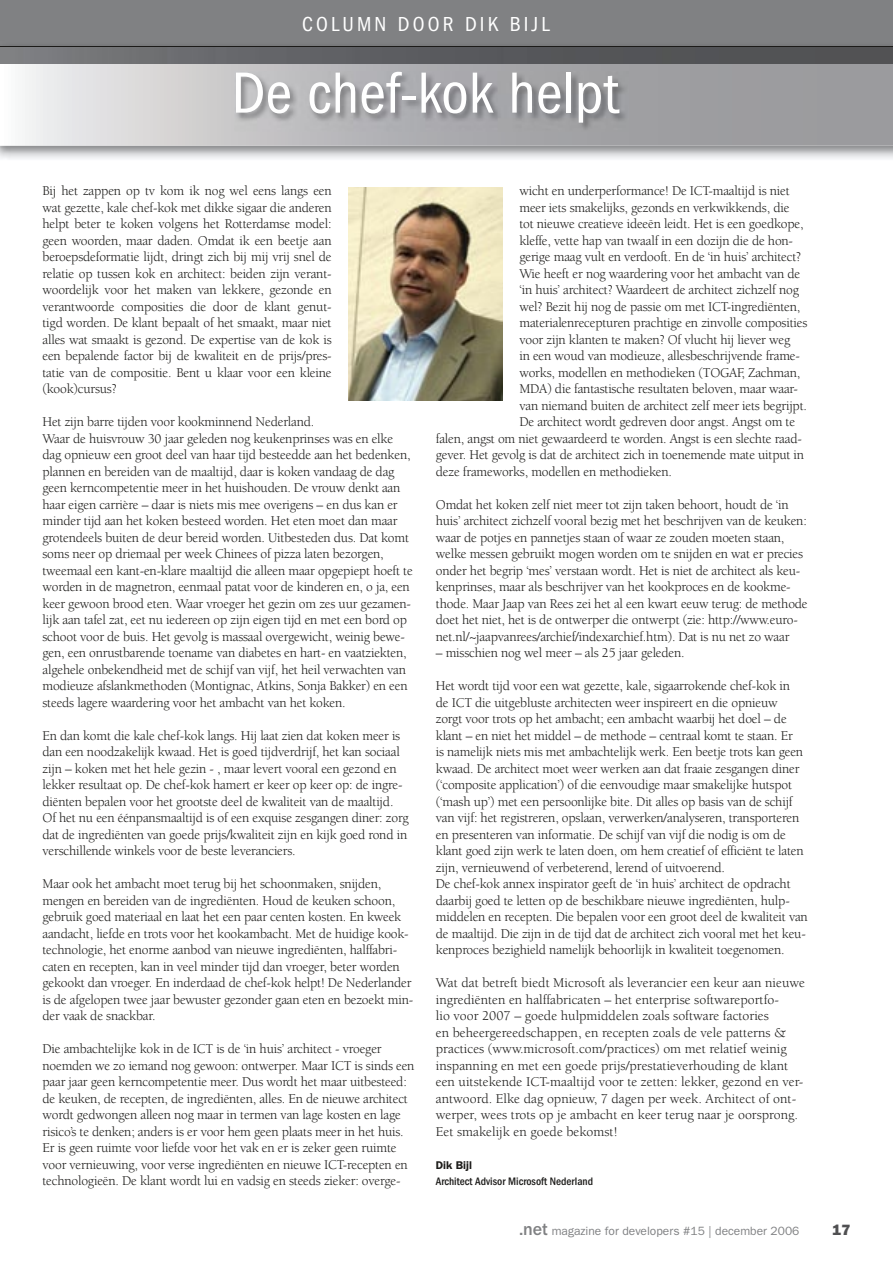
<style>
.page{position:relative;width:893px;height:1263px;background:#fff}
.page>*{position:absolute;margin:0;border:0;box-sizing:border-box;transform-origin:0 0}
.t1{font:condensed 60px "Franklin Gothic";color:#fff}
.t2{font:condensed 21px "Franklin Gothic";letter-spacing:.15em;color:#fff}
.t3{font:800 15px "Franklin Gothic";color:#505052}
.t4{font:13.8px/16.5px "Berkeley";letter-spacing:-.015em;color:#1c1b19}
.t5{font:12px "Franklin Gothic";color:#808183}
.t6{font:500 condensed 11.25px "Franklin Gothic";color:#1c1b19}
.t7{font:600 11.25px "Franklin Gothic";color:#1c1b19}
.s1{font-weight:800}
.s2{font-weight:500;font-size:18px}
</style>
<div class="page">
<svg style="left:0;top:64px;width:893px;height:82px;background:#bab9bc"></svg>
<div style="left:0;top:0;width:893px;height:40px;background:#808183"></div>
<img style="left:0;top:40px;width:893px;height:24px">
<hr style="left:0;top:46px;width:893px;height:1px;background:#1c1b19">
<img style="left:235px;top:71px;width:393px;height:61px">
<img style="left:349px;top:187px;width:153px;height:214px">
<h2 class="t2" style="left:302px;top:13px;width:249px">COLUMN DOOR DIK BIJL</h2>
<h1 class="t1" style="left:232px;top:59px;width:388px">De chef-kok helpt</h1>
<p class="t4" style="left:43px;top:183px;width:291px;text-align:justify">Bij het zappen op tv kom ik nog wel eens langs een wat gezette, kale chef-kok met dikke sigaar die anderen helpt beter te koken volgens het Rotterdamse model: geen woorden, maar daden. Omdat ik een beetje aan beroepsdeformatie lijdt, dringt zich bij mij vrij snel de relatie op tussen kok en architect: beiden zijn verant&shy;woordelijk voor het maken van lekkere, gezonde en verantwoorde composities die door de klant genut&shy;tigd worden. De klant bepaalt of het smaakt, maar niet alles wat smaakt is gezond. De expertise van de kok is een bepalende factor bij de kwaliteit en de prijs/pres&shy;tatie van de compositie. Bent u klaar voor een kleine (kook)cursus?</p>
<p class="t4" style="left:43px;top:414px;width:372px">Het zijn barre tijden voor kookminnend Nederland.<br>Waar de huisvrouw 30 jaar geleden nog keukenprinses was en elke dag opnieuw een groot deel van haar tijd besteedde aan het bedenken, plannen en bereiden van de maaltijd, daar is koken vandaag de dag geen kerncompetentie meer in het huishouden. De vrouw denkt aan haar eigen carrière – daar is niets mis mee overigens – en dus kan er minder tijd aan het koken besteed worden. Het eten moet dan maar grotendeels buiten de deur bereid worden. Uitbesteden dus. Dat komt soms neer op driemaal per week Chinees of pizza laten bezorgen, tweemaal een kant-en-klare maaltijd die alleen maar opgepiept hoeft te worden in de magnetron, eenmaal patat voor de kinderen en, o ja, een keer gewoon brood eten. Waar vroeger het gezin om zes uur gezamen&shy;lijk aan tafel zat, eet nu iedereen op zijn eigen tijd en met een bord op schoot voor de buis. Het gevolg is massaal overgewicht, weinig bewe&shy;gen, een onrustbarende toename van diabetes en hart- en vaatziekten, algehele onbekendheid met de schijf van vijf, het heil verwachten van modieuze afslankmethoden (Montignac, Atkins, Sonja Bakker) en een steeds lagere waardering voor het ambacht van het koken.</p>
<p class="t4" style="left:43px;top:727px;width:368px">En dan komt die kale chef-kok langs. Hij laat zien dat koken meer is dan een noodzakelijk kwaad. Het is goed tijdverdrijf, het kan sociaal zijn – koken met het hele gezin - , maar levert vooral een gezond en lekker resultaat op. De chef-kok hamert er keer op keer op: de ingre&shy;diënten bepalen voor het grootste deel de kwaliteit van de maaltijd.<br>Of het nu een éénpansmaaltijd is of een exquise zesgangen diner: zorg dat de ingrediënten van goede prijs/kwaliteit zijn en kijk goed rond in verschillende winkels voor de beste leveranciers.</p>
<p class="t4" style="left:43px;top:876px;width:372px">Maar ook het ambacht moet terug bij het schoonmaken, snijden, mengen en bereiden van de ingrediënten. Houd de keuken schoon, gebruik goed materiaal en laat het een paar centen kosten. En kweek aandacht, liefde en trots voor het kookambacht. Met de huidige kook&shy;technologie, het enorme aanbod van nieuwe ingrediënten, halffabri&shy;caten en recepten, kan in veel minder tijd dan vroeger, beter worden gekookt dan vroeger. En inderdaad de chef-kok helpt! De Nederlander is de afgelopen twee jaar bewuster gezonder gaan eten en bezoekt min&shy;der vaak de snackbar.</p>
<p class="t4" style="left:43px;top:1041px;width:373px">Die ambachtelijke kok in de ICT is de ‘in huis’ architect - vroeger noemden we zo iemand nog gewoon: ontwerper. Maar ICT is sinds een paar jaar geen kerncompetentie meer. Dus wordt het maar uitbesteed: de keuken, de recepten, de ingrediënten, alles. En de nieuwe architect wordt gedwongen alleen nog maar in termen van lage kosten en lage risico’s te denken; anders is er voor hem geen plaats meer in het huis.<br>Er is geen ruimte voor liefde voor het vak en er is zeker geen ruimte voor vernieuwing, voor verse ingrediënten en nieuwe ICT-recepten en technologieën. De klant wordt lui en vadsig en steeds zieker: overge-</p>
<p class="t4" style="left:519px;top:183px;width:272px">wicht en underperformance! De ICT-maaltijd is niet</p>
<p class="t4" style="left:519px;top:199px;width:272px">meer iets smakelijks, gezonds en verkwikkends, die</p>
<p class="t4" style="left:519px;top:216px;width:286px">tot nieuwe creatieve ideeën leidt. Het is een goedkope,</p>
<p class="t4" style="left:519px;top:232px;width:275px">kleffe, vette hap van twaalf in een dozijn die de hon-</p>
<p class="t4" style="left:519px;top:249px;width:283px">gerige maag vult en verdooft. En de ‘in huis’ architect?</p>
<p class="t4" style="left:519px;top:265px;width:282px">Wie heeft er nog waardering voor het ambacht van de</p>
<p class="t4" style="left:519px;top:282px;width:281px">‘in huis’ architect? Waardeert de architect zichzelf nog</p>
<p class="t4" style="left:519px;top:298px;width:282px">wel? Bezit hij nog de passie om met ICT-ingrediënten,</p>
<p class="t4" style="left:519px;top:315px;width:289px">materialenrecepturen prachtige en zinvolle composities</p>
<p class="t4" style="left:519px;top:331px;width:272px">voor zijn klanten te maken? Of vlucht hij liever weg</p>
<p class="t4" style="left:519px;top:348px;width:282px">in een woud van modieuze, allesbeschrijvende frame-</p>
<p class="t4" style="left:519px;top:364px;width:282px">works, modellen en methodieken (TOGAF, Zachman,</p>
<p class="t4" style="left:519px;top:381px;width:280px">MDA) die fantastische resultaten beloven, maar waar-</p>
<p class="t4" style="left:519px;top:397px;width:289px">van niemand buiten de architect zelf meer iets begrijpt.</p>
<p class="t4" style="left:519px;top:414px;width:277px">De architect wordt gedreven door angst. Angst om te</p>
<p class="t4" style="left:436px;top:430px;width:368px">falen, angst om niet gewaardeerd te worden. Angst is een slechte raad-</p>
<p class="t4" style="left:436px;top:447px;width:370px">gever. Het gevolg is dat de architect zich in toenemende mate uitput in</p>
<p class="t4" style="left:436px;top:463px;width:238px">deze frameworks, modellen en methodieken.</p>
<p class="t4" style="left:436px;top:496px;width:373px">Omdat het koken zelf niet meer tot zijn taken behoort, houdt de ‘in huis’ architect zichzelf vooral bezig met het beschrijven van de keuken: waar de potjes en pannetjes staan of waar ze zouden moeten staan, welke messen gebruikt mogen worden om te snijden en wat er precies onder het begrip ‘mes’ verstaan wordt. Het is niet de architect als keu&shy;kenprinses, maar als beschrijver van het kookproces en de kookme&shy;thode. Maar Jaap van Rees zei het al een kwart eeuw terug: de methode doet het niet, het is de ontwerper die ontwerpt (zie: http://www.euro&shy;net.nl/~jaapvanrees/archief/indexarchief.htm). Dat is nu net zo waar</p>
<p class="t4" style="left:436px;top:645px;width:250px">– misschien nog wel meer – als 25 jaar geleden.</p>
<p class="t4" style="left:436px;top:678px;width:373px">Het wordt tijd voor een wat gezette, kale, sigaarrokende chef-kok in<br>de ICT die uitgebluste architecten weer inspireert en die opnieuw<br>zorgt voor trots op het ambacht; een ambacht waarbij het doel – de klant – en niet het middel – de methode – centraal komt te staan. Er<br>is namelijk niets mis met ambachtelijk werk. Een beetje trots kan geen kwaad. De architect moet weer werken aan dat fraaie zesgangen diner (‘composite application’) of die eenvoudige maar smakelijke hutspot (‘mash up’) met een persoonlijke bite. Dit alles op basis van de schijf van vijf: het registreren, opslaan, verwerken/analyseren, transporteren en presenteren van informatie. De schijf van vijf die nodig is om de klant goed zijn werk te laten doen, om hem creatief of efficiënt te laten zijn, vernieuwend of verbeterend, lerend of uitvoerend.<br>De chef-kok annex inspirator geeft de ‘in huis’ architect de opdracht daarbij goed te letten op de beschikbare nieuwe ingrediënten, hulp&shy;middelen en recepten. Die bepalen voor een groot deel de kwaliteit van de maaltijd. Die zijn in de tijd dat de architect zich vooral met het keu&shy;kenproces bezighield namelijk behoorlijk in kwaliteit toegenomen.</p>
<p class="t4" style="left:436px;top:975px;width:371px">Wat dat betreft biedt Microsoft als leverancier een keur aan nieuwe ingrediënten en halffabricaten – het enterprise softwareportfo-<br>lio voor 2007 – goede hulpmiddelen zoals software factories<br>en beheergereedschappen, en recepten zoals de vele patterns &amp; practices (www.microsoft.com/practices) om met relatief weinig inspanning en met een goede prijs/prestatieverhouding de klant een uitstekende ICT-maaltijd voor te zetten: lekker, gezond en ver&shy;antwoord. Elke dag opnieuw, 7 dagen per week. Architect of ont&shy;werper, wees trots op je ambacht en keer terug naar je oorsprong.<br>Eet smakelijk en goede bekomst!</p>
<p class="t7" style="left:436px;top:1158px;width:38px">Dik Bijl</p>
<p class="t6" style="left:436px;top:1175px;width:159px">Architect Advisor Microsoft Nederland</p>
<p class="t5" style="left:519px;top:1224px;width:281px"><span class="s1">.</span><span class="s2">net</span> magazine for developers #15 | december 2006</p>
<p class="t3" style="left:832px;top:1221px;width:19px">17</p>
</div>
